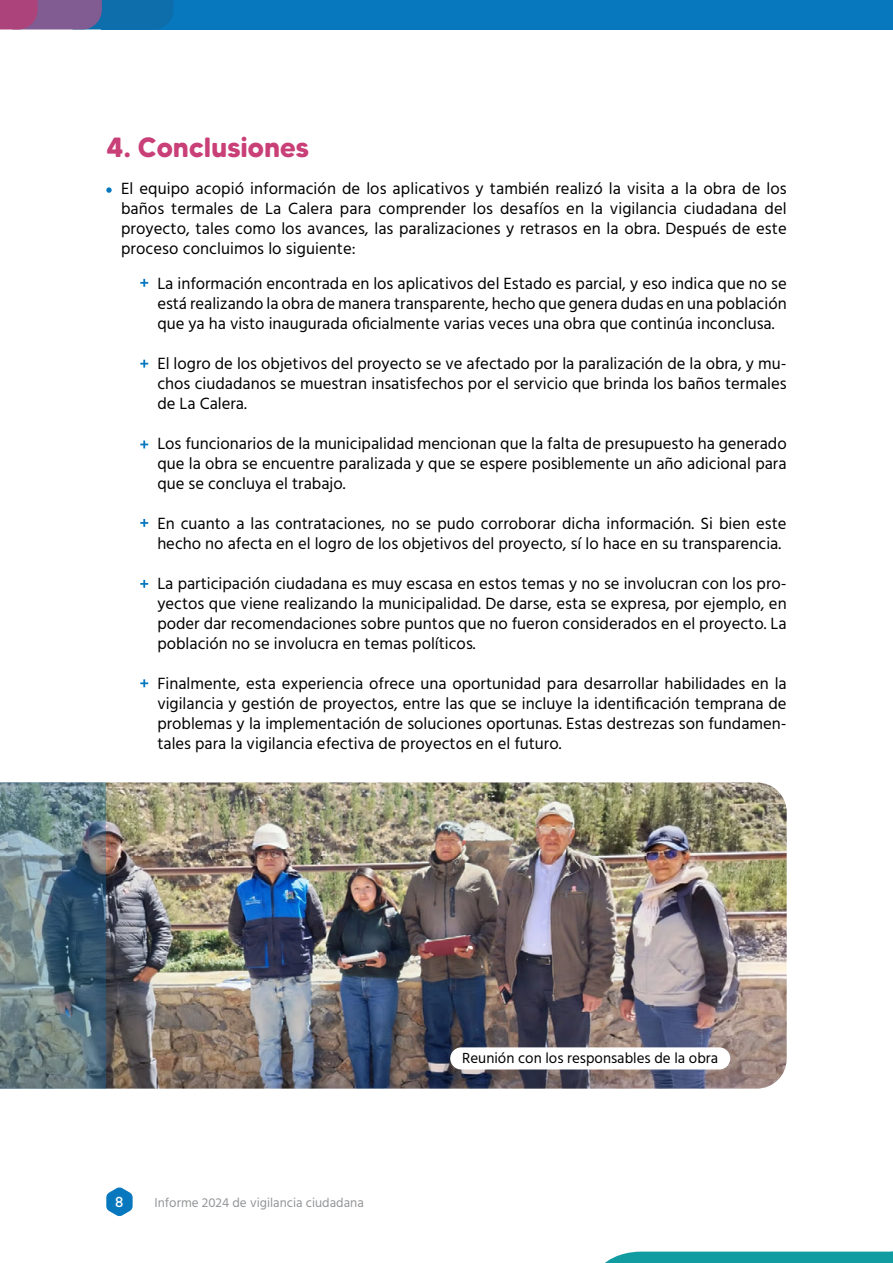
<style>
.page{position:relative;width:893px;height:1263px;background:#fff}
.page>*{position:absolute;margin:0;border:0;box-sizing:border-box;transform-origin:0 0}
.t1{font:700 27.75px "MADE Tommy Soft";color:#c93f77}
.t2{font:16.65px/20px "Hind";color:#000;text-align:justify}
.t3{font:500 15.45px "Hind";color:#fff}
.t4{font:15px "Hind";color:#000}
.t5{font:13.2px "Hind";color:#939598}
</style>
<div class="page">
<div style="left:101px;top:0;width:792px;height:29px;background:#0778be"></div>
<svg style="left:0;top:0;width:173px;height:29px;background:#585e98"></svg>
<svg style="left:605px;top:1251px;width:288px;height:12px;background:#26a4a9"></svg>
<svg style="left:106px;top:1187px;width:27px;height:29px"></svg>
<img style="left:106px;top:782px;width:681px;height:307px">
<svg style="left:0;top:782px;width:106px;height:307px;background:#637b85"></svg>
<svg style="left:106px;top:187px;width:6px;height:6px"></svg>
<div style="left:450px;top:1047px;width:280px;height:22px;background:#fff;border-radius:11px"></div>
<svg style="left:140px;top:279px;width:8px;height:8px"></svg>
<svg style="left:140px;top:440px;width:8px;height:8px"></svg>
<svg style="left:140px;top:580px;width:8px;height:8px"></svg>
<svg style="left:140px;top:360px;width:8px;height:8px"></svg>
<svg style="left:140px;top:519px;width:8px;height:8px"></svg>
<svg style="left:140px;top:679px;width:8px;height:8px"></svg>
<h1 class="t1" style="left:106px;top:130px;width:204px">4. Conclusiones</h1>
<p class="t2" style="left:121px;top:179px;width:667px">El equipo acopió información de los aplicativos y también realizó la visita a la obra de los baños termales de La Calera para comprender los desafíos en la vigilancia ciudadana del proyecto, tales como los avances, las paralizaciones y retrasos en la obra. Después de este proceso concluimos lo siguiente:</p>
<p class="t2" style="left:157px;top:274px;width:631px">La información encontrada en los aplicativos del Estado es parcial, y eso indica que no se está realizando la obra de manera transparente, hecho que genera dudas en una población que ya ha visto inaugurada oficialmente varias veces una obra que continúa inconclusa.</p>
<p class="t2" style="left:157px;top:354px;width:631px">El logro de los objetivos del proyecto se ve afectado por la paralización de la obra, y mu&shy;chos ciudadanos se muestran insatisfechos por el servicio que brinda los baños termales de La Calera.</p>
<p class="t2" style="left:157px;top:434px;width:631px">Los funcionarios de la municipalidad mencionan que la falta de presupuesto ha generado que la obra se encuentre paralizada y que se espere posiblemente un año adicional para que se concluya el trabajo.</p>
<p class="t2" style="left:157px;top:514px;width:631px">En cuanto a las contrataciones, no se pudo corroborar dicha información. Si bien este hecho no afecta en el logro de los objetivos del proyecto, sí lo hace en su transparencia.</p>
<p class="t2" style="left:157px;top:574px;width:631px">La participación ciudadana es muy escasa en estos temas y no se involucran con los pro&shy;yectos que viene realizando la municipalidad. De darse, esta se expresa, por ejemplo, en poder dar recomendaciones sobre puntos que no fueron considerados en el proyecto. La población no se involucra en temas políticos.</p>
<p class="t2" style="left:157px;top:674px;width:631px">Finalmente, esta experiencia ofrece una oportunidad para desarrollar habilidades en la vigilancia y gestión de proyectos, entre las que se incluye la identificación temprana de problemas y la implementación de soluciones oportunas. Estas destrezas son fundamen&shy;tales para la vigilancia efectiva de proyectos en el futuro.</p>
<p class="t3" style="left:115px;top:1191px;width:10px">8</p>
<p class="t5" style="left:155px;top:1193px;width:211px">Informe 2024 de vigilancia ciudadana</p>
<p class="t4" style="left:462px;top:1048px;width:257px">Reunión con los responsables de la obra</p>
</div>
